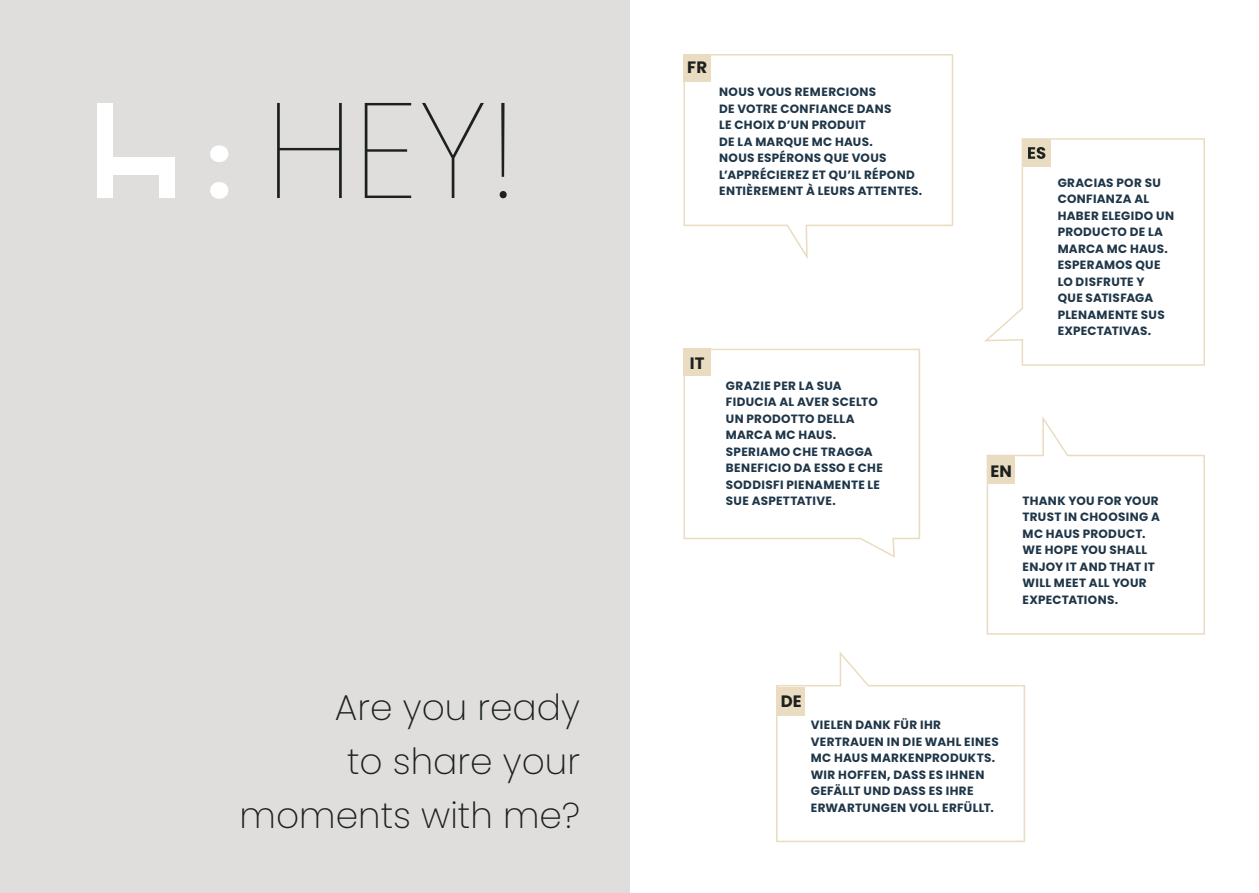
<style>
.page{position:relative;width:1259px;height:893px;background:#fff}
.page>*{position:absolute;margin:0;border:0;box-sizing:border-box;transform-origin:0 0}
.TÍTOL_INTERIOR{font:100 135px "Poppins";color:#1c2120}
.TÍTOL_INTERIOR-2{font:200 36px "Poppins";color:#1c2120}
.t1{font:700 16.5px "Poppins";color:#1c2120}
.t2{font:700 12px/16.5px "Poppins";letter-spacing:.025em;color:#1f3648}
.s1{font-weight:700;font-size:90px;color:#fff}
</style>
<div class="page">
<div style="left:0;top:0;width:629px;height:893px;background:#e0dedc"></div>
<svg style="left:984px;top:138px;width:221px;height:228px"></svg>
<svg style="left:683px;top:54px;width:271px;height:205px"></svg>
<svg style="left:986px;top:416px;width:219px;height:219px"></svg>
<svg style="left:776px;top:652px;width:249px;height:191px"></svg>
<svg style="left:683px;top:348px;width:237px;height:210px"></svg>
<div style="left:987px;top:456px;width:28px;height:28px;background:#eadcc0"></div>
<div style="left:683px;top:54px;width:28px;height:27px;background:#eadcc0"></div>
<div style="left:683px;top:349px;width:28px;height:27px;background:#eadcc0"></div>
<div style="left:777px;top:687px;width:27px;height:28px;background:#eadcc0"></div>
<div style="left:1023px;top:139px;width:27px;height:28px;background:#eadcc0"></div>
<svg style="left:1028px;top:147px;width:17px;height:12px"></svg>
<div style="left:97px;top:103px;width:15px;height:95px;background:#fff"></div>
<div style="left:159px;top:157px;width:15px;height:41px;background:#fff"></div>
<div style="left:97px;top:157px;width:77px;height:18px;background:#fff"></div>
<p class="TÍTOL_INTERIOR" style="left:206px;top:72px;width:313px"><span class="s1">:</span> HEY!</p>
<p class="TÍTOL_INTERIOR-2" style="left:335px;top:687px;width:246px">Are you ready</p>
<p class="TÍTOL_INTERIOR-2" style="left:347px;top:741px;width:234px">to share your</p>
<p class="TÍTOL_INTERIOR-2" style="left:240px;top:795px;width:342px">moments with me?</p>
<p class="t1" style="left:687px;top:58px;width:21px">FR</p>
<p class="t2" style="left:719px;top:84px;width:205px">NOUS VOUS REMERCIONS<br>DE VOTRE CONFIANCE DANS<br>LE CHOIX D’UN PRODUIT<br>DE LA MARQUE MC HAUS.<br>NOUS ESPÉRONS QUE VOUS<br>L’APPRÉCIEREZ ET QU’IL RÉPOND<br>ENTIÈREMENT À LEURS ATTENTES.</p>
<p class="t1" style="left:690px;top:354px;width:16px">IT</p>
<p class="t2" style="left:726px;top:377px;width:117px">GRAZIE PER LA SUA</p>
<p class="t2" style="left:726px;top:394px;width:153px">FIDUCIA AL AVER SCELTO</p>
<p class="t2" style="left:726px;top:410px;width:130px">UN PRODOTTO DELLA</p>
<p class="t2" style="left:726px;top:427px;width:112px">MARCA MC HAUS.</p>
<p class="t2" style="left:726px;top:443px;width:159px">SPERIAMO CHE TRAGGA<br>BENEFICIO DA ESSO E CHE<br>SODDISFI PIENAMENTE LE<br>SUE ASPETTATIVE.</p>
<p class="t2" style="left:1057px;top:175px;width:118px">GRACIAS POR SU<br>CONFIANZA AL<br>HABER ELEGIDO UN<br>PRODUCTO DE LA<br>MARCA MC HAUS.</p>
<p class="t2" style="left:1057px;top:257px;width:109px">ESPERAMOS QUE<br>LO DISFRUTE Y<br>QUE SATISFAGA<br>PLENAMENTE SUS<br>EXPECTATIVAS.</p>
<p class="t1" style="left:990px;top:461px;width:23px">EN</p>
<p class="t2" style="left:1022px;top:492px;width:138px">THANK YOU FOR YOUR</p>
<p class="t2" style="left:1022px;top:509px;width:139px">TRUST IN CHOOSING A</p>
<p class="t2" style="left:1022px;top:525px;width:124px">MC HAUS PRODUCT.</p>
<p class="t2" style="left:1022px;top:542px;width:134px">WE HOPE YOU SHALL<br>ENJOY IT AND THAT IT<br>WILL MEET ALL YOUR<br>EXPECTATIONS.</p>
<p class="t1" style="left:781px;top:692px;width:22px">DE</p>
<p class="t2" style="left:810px;top:717px;width:189px">VIELEN DANK FÜR IHR<br>VERTRAUEN IN DIE WAHL EINES<br>MC HAUS MARKENPRODUKTS.</p>
<p class="t2" style="left:810px;top:766px;width:185px">WIR HOFFEN, DASS ES IHNEN<br>GEFÄLLT UND DASS ES IHRE<br>ERWARTUNGEN VOLL ERFÜLLT.</p>
</div>
